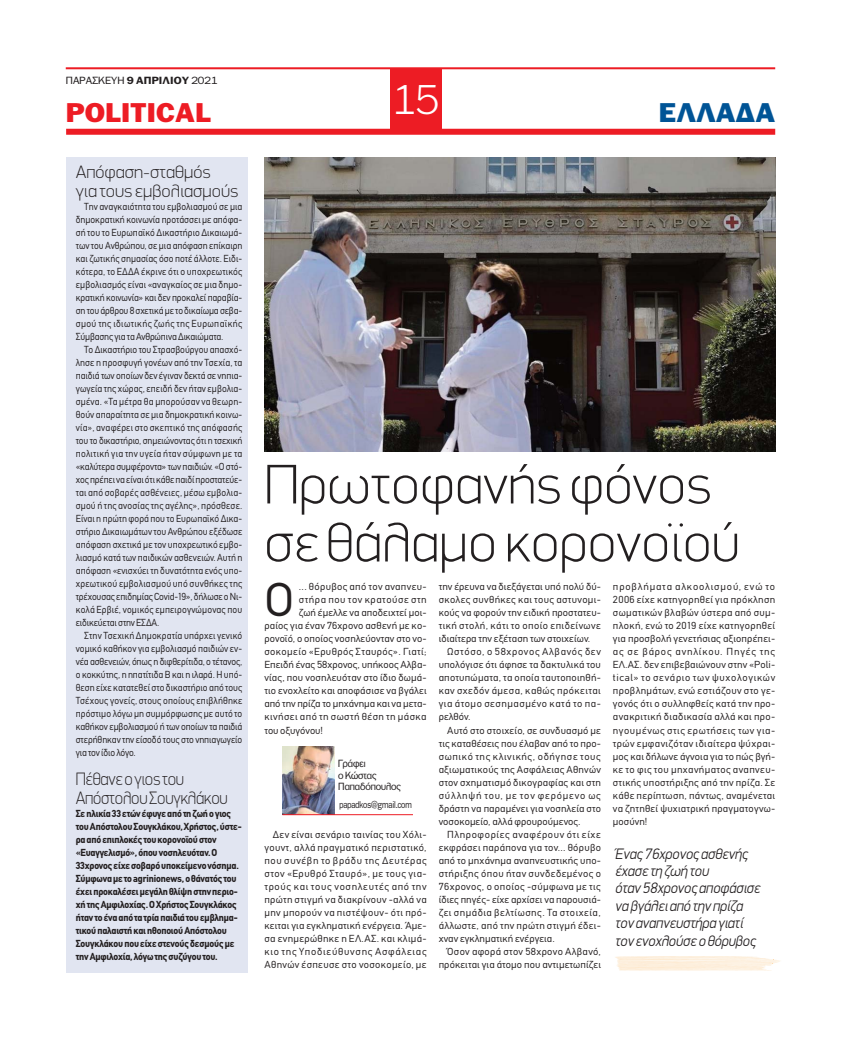
<style>
.page{position:relative;width:841px;height:1039px;background:#fff}
.page>*{position:absolute;margin:0;border:0;box-sizing:border-box;transform-origin:0 0}
.t1{font:100 56px/58px "PF Din Display";color:#231f20;scale:1.05 1}
.t2{font:46.5px "CF Din";color:#231f20;scale:1.05 1}
.t3{font:300 40px "PF Franklin Gothic";color:#fff}
.t4{font:900 26px "PF Franklin Gothic";color:#ed1c24;scale:1.06 1}
.t5{font:900 26px "PF Franklin Gothic";color:#005496;scale:1.06 1}
.t6{font:100 18px/19px "PF Din Display";color:#231f20;scale:1.05 1}
.t7{font:100 18px/19px "PF Din Display";color:#231f20;scale:.95 1}
.t8{font:italic 300 15.2px/17.4px "PF Din Display";color:#231f20;scale:.95 1}
.t9{font:10px/13px "CF Din";letter-spacing:.015em;color:#231f20;text-align:justify;scale:1.05 1}
.t10{font:10px/13px "CF Din";letter-spacing:.015em;color:#231f20;text-align:justify;scale:.95 1}
.t11{font:700 10px/13px "CF Din";letter-spacing:-.015em;color:#231f20;scale:.95 1}
.t12{font:10px "CF Din";letter-spacing:.04em;color:#231f20;scale:1.05 1}
.t13{font:10px/11.2px "PF Franklin Gothic";color:#231f20}
.t14{font:10px "PF Franklin Gothic";color:#231f20;scale:1.1 1}
.t15{font:10px "CF Din";letter-spacing:.05em;color:#231f20;scale:1.05 1}
.t16{font:9.5px "PF Franklin Gothic";color:#231f20;scale:.82 1}
.s1{font-weight:700}
</style>
<div class="page">
<hr style="left:66px;top:67px;width:708px;height:2px;background:#ed1c24">
<div style="left:66px;top:129px;width:708px;height:6px;background:#ed1c24"></div>
<div style="left:390px;top:69px;width:51px;height:63px;background:#ed1c24"></div>
<div style="left:66px;top:157px;width:181px;height:816px;background:#e1e5f1"></div>
<img style="left:264px;top:157px;width:510px;height:294px">
<svg style="left:772px;top:959px;width:8px;height:5px"></svg>
<img style="left:282px;top:746px;width:52px;height:68px">
<hr style="left:282px;top:814px;width:131px;height:1px;background:#ed1c24">
<p class="t14" style="left:66px;top:76px;width:139px">ΠΑΡΑΣΚΕΥΗ <span class="s1">9 AΠΡΙΛΙΟΥ</span> 2021</p>
<h3 class="t4" style="left:66px;top:103px;width:138px">POLITICAL</h3>
<h3 class="t6" style="left:76px;top:164px;width:156px">Απόφαση-σταθμός<br>για τους εμβολιασμούς</h3>
<p class="t10" style="left:76px;top:201px;width:177px;text-indent:9px">Την αναγκαιότητα του εμβολιασμού σε μια δημοκρατική κοινωνία προτάσσει με απόφα&shy;σή του το Ευρωπαϊκό Δικαστήριο Δικαιωμά&shy;των του Ανθρώπου, σε μια απόφαση επίκαιρη και ζωτικής σημασίας όσο ποτέ άλλοτε. Ειδι&shy;κότερα, το ΕΔΔΑ έκρινε ότι ο υποχρεωτικός εμβολιασμός είναι «αναγκαίος σε μια δημο&shy;κρατική κοινωνία» και δεν προκαλεί παραβία&shy;ση του άρθρου 8 σχετικά με το δικαίωμα σεβα&shy;σμού της ιδιωτικής ζωής της Ευρωπαϊκής Σύμβασης για τα Ανθρώπινα Δικαιώματα.</p>
<p class="t10" style="left:76px;top:344px;width:177px;text-indent:9px">Το Δικαστήριο του Στρασβούργου απασχό&shy;λησε η προσφυγή γονέων από την Τσεχία, τα παιδιά των οποίων δεν έγιναν δεκτά σε νηπια&shy;γωγεία της χώρας, επειδή δεν ήταν εμβολια&shy;σμένα. «Τα μέτρα θα μπορούσαν να θεωρη&shy;θούν απαραίτητα σε μια δημοκρατική κοινω&shy;νία», αναφέρει στο σκεπτικό της απόφασής του το δικαστήριο, σημειώνοντας ότι η τσεχική πολιτική για την υγεία ήταν σύμφωνη με τα «καλύτερα συμφέροντα» των παιδιών. «Ο στό&shy;χος πρέπει να είναι ότι κάθε παιδί προστατεύε&shy;ται από σοβαρές ασθένειες, μέσω εμβολια&shy;σμού ή της ανοσίας της αγέλης», πρόσθεσε.<br>Είναι η πρώτη φορά που το Ευρωπαϊκό Δικα&shy;στήριο Δικαιωμάτων του Ανθρώπου εξέδωσε απόφαση σχετικά με τον υποχρεωτικό εμβο&shy;λιασμό κατά των παιδικών ασθενειών. Αυτή η απόφαση «ενισχύει τη δυνατότητα ενός υπο&shy;χρεωτικού εμβολιασμού υπό συνθήκες της τρέχουσας επιδημίας Covid-19», δήλωσε ο Νι&shy;κολά Ερβιέ, νομικός εμπειρογνώμονας που ειδικεύεται στην ΕΣΔΑ.</p>
<p class="t10" style="left:76px;top:630px;width:177px;text-indent:9px">Στην Τσεχική Δημοκρατία υπάρχει γενικό νομικό καθήκον για εμβολιασμό παιδιών εν&shy;νέα ασθενειών, όπως η διφθερίτιδα, ο τέτανος, ο κοκκύτης, η ηπατίτιδα Β και η ιλαρά. Η υπό&shy;θεση είχε κατατεθεί στο δικαστήριο από τους Τσέχους γονείς, στους οποίους επιβλήθηκε πρόστιμο λόγω μη συμμόρφωσης με αυτό το καθήκον εμβολιασμού ή των οποίων τα παιδιά στερήθηκαν την είσοδό τους στο νηπιαγωγείο για τον ίδιο λόγο.</p>
<h3 class="t7" style="left:76px;top:771px;width:161px">Πέθανε ο γιος του<br>Απόστολου Σουγκλάκου</h3>
<p class="t11" style="left:76px;top:808px;width:176px">Σε ηλικία 33 ετών έφυγε από τη ζωή ο γιος του Απόστολου Σουγκλάκου, Χρήστος, ύστε&shy;ρα από επιπλοκές του κορονοϊού στον «Ευαγγελισμό», όπου νοσηλευόταν. Ο 33χρονος είχε σοβαρό υποκείμενο νόσημα.<br>Σύμφωνα με το agrinionews, ο θάνατός του έχει προκαλέσει μεγάλη θλίψη στην περιο&shy;χή της Αμφιλοχίας. Ο Χρήστος Σουγκλάκος ήταν το ένα από τα τρία παιδιά του εμβλημα&shy;τικού παλαιστή και ηθοποιού Απόστολου Σουγκλάκου που είχε στενούς δεσμούς με την Αμφιλοχία, λόγω της συζύγου του.</p>
<h3 class="t3" style="left:392px;top:77px;width:48px">15</h3>
<h3 class="t5" style="left:658px;top:103px;width:111px">ΕΛΛΑΔΑ</h3>
<h1 class="t1" style="left:264px;top:462px;width:454px">Πρωτοφανής φόνος σε θάλαμο κορονοϊού</h1>
<h2 class="t2" style="left:264px;top:582px;width:30px">Ο</h2>
<p class="t9" style="left:299px;top:581px;width:123px">... θόρυβος από τον αναπνευ-</p>
<p class="t15" style="left:299px;top:596px;width:123px">στήρα που τον κρατούσε στη</p>
<p class="t9" style="left:299px;top:607px;width:123px">ζωή έμελλε να αποδειχτεί μοι-</p>
<p class="t9" style="left:264px;top:620px;width:156px">ραίος για έναν 76χρονο ασθενή με κο-</p>
<p class="t9" style="left:264px;top:633px;width:156px">ρονοϊό, ο οποίος νοσηλεύονταν στο νο-</p>
<p class="t12" style="left:264px;top:648px;width:156px">σοκομείο «Ερυθρός Σταυρός». Γιατί;</p>
<p class="t9" style="left:264px;top:659px;width:156px">Επειδή ένας 58χρονος, υπήκοος Αλβα-</p>
<p class="t9" style="left:264px;top:672px;width:156px">νίας, που νοσηλευόταν στο ίδιο δωμά-</p>
<p class="t9" style="left:264px;top:685px;width:156px">τιο ενοχλείτο και αποφάσισε να βγάλει</p>
<p class="t9" style="left:264px;top:698px;width:156px">από την πρίζα το μηχάνημα και να μετα-</p>
<p class="t12" style="left:264px;top:713px;width:156px">κινήσει από τη σωστή θέση τη μάσκα</p>
<p class="t9" style="left:264px;top:724px;width:57px">του οξυγόνου!</p>
<p class="t13" style="left:338px;top:759px;width:64px">Γράφει<br>ο Κώστας<br>Παπαδόπουλος</p>
<p class="t16" style="left:339px;top:801px;width:90px">papadkos@gmail.com</p>
<p class="t9" style="left:264px;top:828px;width:156px;text-indent:9px">Δεν είναι σενάριο ταινίας του Χόλι&shy;γουντ, αλλά πραγματικό περιστατικό, που συνέβη το βράδυ της Δευτέρας στον «Ερυθρό Σταυρό», με τους για&shy;τρούς και τους νοσηλευτές από την πρώτη στιγμή να διακρίνουν -αλλά να μην μπορούν να πιστέψουν- ότι πρό&shy;κειται για εγκληματική ενέργεια. Άμε&shy;σα ενημερώθηκε η ΕΛ.ΑΣ. και κλιμά&shy;κιο της Υποδιεύθυνσης Ασφάλειας Αθηνών έσπευσε στο νοσοκομείο, με</p>
<p class="t9" style="left:438px;top:581px;width:156px">την έρευνα να διεξάγεται υπό πολύ δύ&shy;σκολες συνθήκες και τους αστυνομι&shy;κούς να φορούν την ειδική προστατευ&shy;τική στολή, κάτι το οποίο επιδείνωνε ιδιαίτερα την εξέταση των στοιχείων.</p>
<p class="t9" style="left:438px;top:646px;width:156px;text-indent:9px">Ωστόσο, ο 58χρονος Αλβανός δεν υπολόγισε ότι άφησε τα δακτυλικά του αποτυπώματα, τα οποία ταυτοποιηθή&shy;καν σχεδόν άμεσα, καθώς πρόκειται για άτομο σεσημασμένο κατά το πα&shy;ρελθόν.</p>
<p class="t9" style="left:438px;top:724px;width:156px;text-indent:9px">Αυτό στο στοιχείο, σε συνδυασμό με τις καταθέσεις που έλαβαν από το προ&shy;σωπικό της κλινικής, οδήγησε τους αξιωματικούς της Ασφάλειας Αθηνών στον σχηματισμό δικογραφίας και στη σύλληψή του, με τον φερόμενο ως δράστη να παραμένει για νοσηλεία στο νοσοκομείο, αλλά φρουρούμενος.</p>
<p class="t9" style="left:438px;top:828px;width:156px;text-indent:9px">Πληροφορίες αναφέρουν ότι είχε εκφράσει παράπονα για τον... θόρυβο από το μηχάνημα αναπνευστικής υπο&shy;στήριξης όπου ήταν συνδεδεμένος ο 76χρονος, ο οποίος -σύμφωνα με τις ίδιες πηγές- είχε αρχίσει να παρουσιά&shy;ζει σημάδια βελτίωσης. Τα στοιχεία, άλλωστε, από την πρώτη στιγμή έδει&shy;χναν εγκληματική ενέργεια.</p>
<p class="t9" style="left:438px;top:945px;width:156px;text-align:right">Όσον αφορά στον 58χρονο Αλβανό, πρόκειται για άτομο που αντιμετωπίζει</p>
<p class="t9" style="left:612px;top:581px;width:156px">προβλήματα αλκοολισμού, ενώ το 2006 είχε κατηγορηθεί για πρόκληση σωματικών βλαβών ύστερα από συμ&shy;πλοκή, ενώ το 2019 είχε κατηγορηθεί για προσβολή γενετήσιας αξιοπρέπει&shy;ας σε βάρος ανηλίκου. Πηγές της ΕΛ.ΑΣ. δεν επιβεβαιώνουν στην «Poli&shy;tical» το σενάριο των ψυχολογικών προβλημάτων, ενώ εστιάζουν στο γε&shy;γονός ότι ο συλληφθείς κατά την προ&shy;ανακριτική διαδικασία αλλά και προ&shy;ηγουμένως στις ερωτήσεις των για&shy;τρών εμφανιζόταν ιδιαίτερα ψύχραι&shy;μος και δήλωνε άγνοια για το πώς βγή&shy;κε το φις του μηχανήματος αναπνευ&shy;στικής υποστήριξης από την πρίζα. Σε κάθε περίπτωση, πάντως, αναμένεται να ζητηθεί ψυχιατρική πραγματογνω&shy;μοσύνη!</p>
<h3 class="t8" style="left:615px;top:844px;width:154px">Ένας 76χρονος ασθενής έχασε τη ζωή του<br>όταν 58χρονος αποφάσισε να βγάλει από την πρίζα τον αναπνευστήρα γιατί τον ενοχλούσε ο θόρυβος</h3>
</div>
